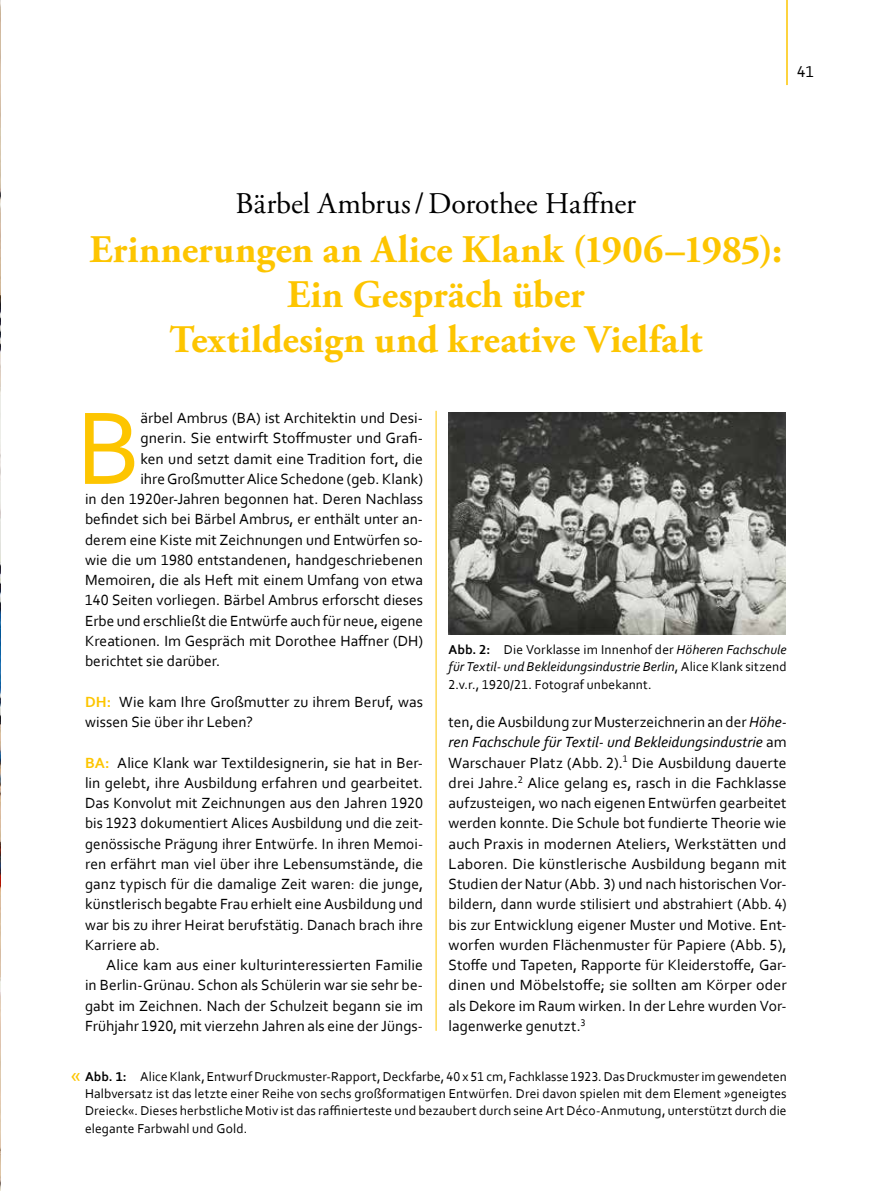
<style>
.page{position:relative;width:893px;height:1191px;background:#fff}
.page>*{position:absolute;margin:0;border:0;box-sizing:border-box;transform-origin:0 0}
.t1{font:108.45px "Corbel";color:#fdc500}
.t2{font:700 39px/45px "Adobe Garamond Pro";letter-spacing:.005em;color:#fdc500;text-align:center}
.t3{font:30px "Adobe Garamond Pro";letter-spacing:-.005em;color:#000}
.t4{font:16.5px "Corbel";color:#000}
.t5{font:15.45px/20.2px "Corbel";color:#000;text-align:justify}
.t6{font:13.5px/17.2px "Corbel";letter-spacing:.01em;color:#000;text-align:justify}
.s1{font-weight:700;color:#fdc500}
.s2{font-weight:700}
.s3{font-style:italic}
</style>
<div class="page">
<hr style="left:786px;top:0;width:2px;height:85px;background:#fdc500">
<hr style="left:436px;top:411px;width:1px;height:619px;background:#fdc500">
<img style="left:0;top:0;width:1px;height:1191px">
<img style="left:449px;top:413px;width:337px;height:221px">
<p class="t4" style="left:797px;top:61px;width:18px">41</p>
<h3 class="t3" style="left:236px;top:186px;width:402px">Bärbel Ambrus/Dorothee Haffner</h3>
<h2 class="t2" style="left:89px;top:228px;width:694px">Erinnerungen an Alice Klank (1906–1985):<br>Ein Gespräch über<br>Textildesign und kreative Vielfalt</h2>
<h1 class="t1" style="left:76px;top:380px;width:66px">B</h1>
<p class="t5" style="left:140px;top:407px;width:284px">ärbel Ambrus (BA) ist Architektin und Desi-</p>
<p class="t5" style="left:140px;top:428px;width:282px">gnerin. Sie entwirft Stoffmuster und Grafi‑</p>
<p class="t5" style="left:140px;top:448px;width:284px">ken und setzt damit eine Tradition fort, die</p>
<p class="t5" style="left:140px;top:468px;width:284px">ihreGroßmutterAlice Schedone (geb. Klank)</p>
<p class="t5" style="left:85px;top:488px;width:340px">in den 1920er-Jahren begonnen hat. Deren Nachlass</p>
<p class="t5" style="left:85px;top:509px;width:340px">befindet sich bei Bärbel Ambrus, er enthält unter an-</p>
<p class="t5" style="left:85px;top:529px;width:340px">derem eine Kiste mit Zeichnungen und Entwürfen so-</p>
<p class="t5" style="left:85px;top:549px;width:340px">wie die um 1980 entstandenen, handgeschriebenen</p>
<p class="t5" style="left:85px;top:569px;width:340px">Memoiren, die als Heft mit einem Umfang von etwa</p>
<p class="t5" style="left:85px;top:590px;width:340px">140 Seiten vorliegen. Bärbel Ambrus erforscht dieses</p>
<p class="t5" style="left:85px;top:610px;width:340px">Erbe und erschließt die Entwürfe auch für neue, eigene</p>
<p class="t5" style="left:85px;top:630px;width:340px">Kreationen. Im Gespräch mit Dorothee Haffner (DH)</p>
<p class="t5" style="left:85px;top:650px;width:137px">berichtet sie darüber.</p>
<p class="t5" style="left:85px;top:691px;width:340px"><span class="s1">DH:</span> Wie kam Ihre Großmutter zu ihrem Beruf, was wissen Sie über ihr Leben?</p>
<p class="t5" style="left:85px;top:752px;width:340px"><span class="s1">BA:</span> Alice Klank war Textildesignerin, sie hat in Ber&shy;lin gelebt, ihre Ausbildung erfahren und gearbeitet.<br>Das Konvolut mit Zeichnungen aus den Jahren 1920 bis 1923 dokumentiert Alices Ausbildung und die zeit&shy;genössische Prägung ihrer Entwürfe. In ihren Memoi&shy;ren erfährt man viel über ihre Lebensumstände, die ganz typisch für die damalige Zeit waren: die junge, künstlerisch begabte Frau erhielt eine Ausbildung und war bis zu ihrer Heirat berufstätig. Danach brach ihre Karriere ab.</p>
<p class="t5" style="left:85px;top:954px;width:340px;text-indent:21px">Alice kam aus einer kulturinteressierten Familie in Berlin-Grünau. Schon als Schülerin war sie sehr be&shy;gabt im Zeichnen. Nach der Schulzeit begann sie im Frühjahr 1920, mit vierzehn Jahren als eine der Jüngs-</p>
<p class="t6" style="left:449px;top:641px;width:340px"><span class="s2">Abb. 2:</span> Die Vorklasse im Innenhof der <span class="s3">Höheren Fachschule für Textil- und Bekleidungsindustrie Berlin</span>, Alice Klank sitzend 2.v.r., 1920/21. Fotograf unbekannt.</p>
<p class="t5" style="left:449px;top:711px;width:340px">ten, die Ausbildung zur Musterzeichnerin an der <span class="s3">Höhe&shy;ren Fachschule für Textil- und Bekleidungsindustrie</span> am Warschauer Platz (Abb. 2).<sup>1</sup> Die Ausbildung dauerte drei Jahre.<sup>2</sup> Alice gelang es, rasch in die Fachklasse aufzusteigen, wo nach eigenen Entwürfen gearbeitet werden konnte. Die Schule bot fundierte Theorie wie auch Praxis in modernen Ateliers, Werkstätten und Laboren. Die künstlerische Ausbildung begann mit Studien der Natur (Abb. 3) und nach historischen Vor&shy;bildern, dann wurde stilisiert und abstrahiert (Abb. 4) bis zur Entwicklung eigener Muster und Motive. Ent&shy;worfen wurden Flächenmuster für Papiere (Abb. 5), Stoffe und Tapeten, Rapporte für Kleiderstoffe, Gar&shy;dinen und Möbelstoffe; sie sollten am Körper oder als Dekore im Raum wirken. In der Lehre wurden Vor&shy;lagenwerke genutzt.<sup>3</sup></p>
<p class="t6" style="left:85px;top:1067px;width:703px"><span class="s2">Abb. 1:</span> Alice Klank, EntwurfDruckmuster-Rapport,Deckfarbe, 40 x 51 cm, Fachklasse 1923.DasDruckmusterim gewendeten Halbversatz ist das letzte einer Reihe von sechs großformatigen Entwürfen. Drei davon spielen mit dem Element »geneigtes Dreieck«. Dieses herbstliche Motiv ist das raffinierteste und bezaubert durch seine Art Déco-Anmutung, unterstützt durch die elegante Farbwahl und Gold.</p>
</div>
